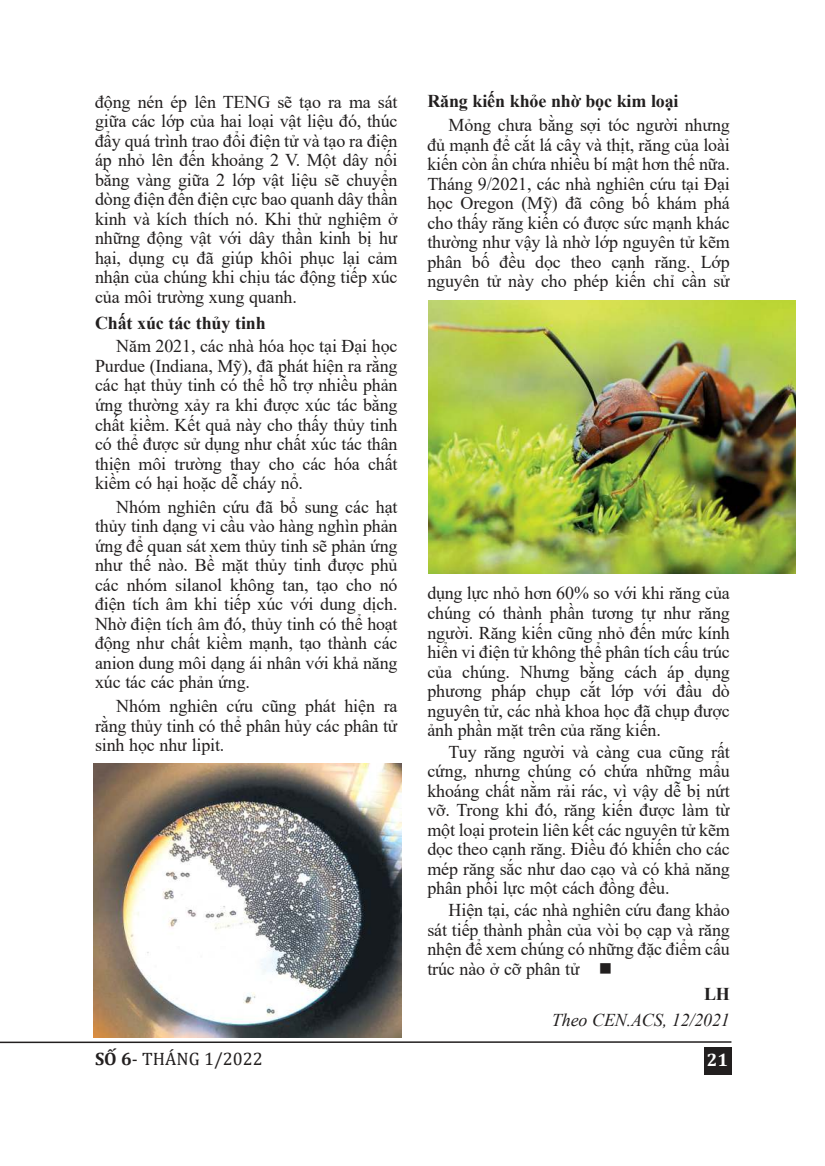
<style>
.page{position:relative;width:825px;height:1166px;background:#fff}
.page>*{position:absolute;margin:0;border:0;box-sizing:border-box;transform-origin:0 0}
.t1{font:18px/19.5px "Times New Roman";letter-spacing:-.01em;color:#221f1f;text-align:justify}
.t2{font:700 18px "Times New Roman";letter-spacing:-.01em;color:#221f1f}
.t3{font:italic 18px "Times New Roman";letter-spacing:-.01em;color:#221f1f}
.t4{font:18px "Cambria";color:#221f1f}
.t5{font:700 18px "Cambria";color:#fff}
.s1{font-weight:700}
</style>
<div class="page">
<img style="left:94px;top:763px;width:308px;height:273px">
<img style="left:428px;top:300px;width:367px;height:274px">
<div style="left:704px;top:1046px;width:27px;height:28px;background:#221f1f"></div>
<svg style="left:0;top:1041px;width:732px;height:2px"></svg>
<p class="t1" style="left:95px;top:91px;width:304px">động nén ép lên TENG sẽ tạo ra ma sát giữa các lớp của hai loại vật liệu đó, thúc đẩy quá trình trao đổi điện tử và tạo ra điện áp nhỏ lên đến khoảng 2 V. Một dây nối bằng vàng giữa 2 lớp vật liệu sẽ chuyển dòng điện đến điện cực bao quanh dây thần kinh và kích thích nó. Khi thử nghiệm ở những động vật với dây thần kinh bị hư hại, dụng cụ đã giúp khôi phục lại cảm nhận của chúng khi chịu tác động tiếp xúc của môi trường xung quanh.</p>
<p class="t2" style="left:95px;top:316px;width:172px">Chất xúc tác thủy tinh</p>
<p class="t1" style="left:95px;top:338px;width:304px;text-indent:21px">Năm 2021, các nhà hóa học tại Đại học Purdue (Indiana, Mỹ), đã phát hiện ra rằng các hạt thủy tinh có thể hỗ trợ nhiều phản ứng thường xảy ra khi được xúc tác bằng chất kiềm. Kết quả này cho thấy thủy tinh có thể được sử dụng như chất xúc tác thân thiện môi trường thay cho các hóa chất kiềm có hại hoặc dễ cháy nổ.</p>
<p class="t1" style="left:95px;top:498px;width:304px;text-indent:21px">Nhóm nghiên cứu đã bổ sung các hạt thủy tinh dạng vi cầu vào hàng nghìn phản ứng để quan sát xem thủy tinh sẽ phản ứng như thế nào. Bề mặt thủy tinh được phủ các nhóm silanol không tan, tạo cho nó điện tích âm khi tiếp xúc với dung dịch.<br>Nhờ điện tích âm đó, thủy tinh có thể hoạt động như chất kiềm mạnh, tạo thành các anion dung môi dạng ái nhân với khả năng xúc tác các phản ứng.</p>
<p class="t1" style="left:95px;top:698px;width:304px;text-indent:21px">Nhóm nghiên cứu cũng phát hiện ra rằng thủy tinh có thể phân hủy các phân tử sinh học như lipit.</p>
<p class="t2" style="left:427px;top:95px;width:253px">Răng kiến khỏe nhờ bọc kim loại</p>
<p class="t1" style="left:427px;top:117px;width:304px;text-indent:21px">Mỏng chưa bằng sợi tóc người nhưng đủ mạnh để cắt lá cây và thịt, răng của loài kiến còn ẩn chứa nhiều bí mật hơn thế nữa.<br>Tháng 9/2021, các nhà nghiên cứu tại Đại học Oregon (Mỹ) đã công bố khám phá cho thấy răng kiến có được sức mạnh khác thường như vậy là nhờ lớp nguyên tử kẽm phân bố đều dọc theo cạnh răng. Lớp nguyên tử này cho phép kiến chỉ cần sử</p>
<p class="t1" style="left:427px;top:585px;width:304px">dụng lực nhỏ hơn 60% so với khi răng của chúng có thành phần tương tự như răng người. Răng kiến cũng nhỏ đến mức kính hiển vi điện tử không thể phân tích cấu trúc của chúng. Nhưng bằng cách áp dụng phương pháp chụp cắt lớp với đầu dò nguyên tử, các nhà khoa học đã chụp được ảnh phần mặt trên của răng kiến.</p>
<p class="t1" style="left:427px;top:743px;width:304px;text-indent:21px">Tuy răng người và càng cua cũng rất cứng, nhưng chúng có chứa những mẩu khoáng chất nằm rải rác, vì vậy dễ bị nứt vỡ. Trong khi đó, răng kiến được làm từ một loại protein liên kết các nguyên tử kẽm dọc theo cạnh răng. Điều đó khiến cho các mép răng sắc như dao cạo và có khả năng phân phối lực một cách đồng đều.</p>
<p class="t1" style="left:427px;top:901px;width:304px;text-indent:21px">Hiện tại, các nhà nghiên cứu đang khảo sát tiếp thành phần của vòi bọ cạp và răng nhện để xem chúng có những đặc điểm cấu trúc nào ở cỡ phân tử ■</p>
<p class="t2" style="left:704px;top:987px;width:27px">LH</p>
<p class="t3" style="left:552px;top:1013px;width:179px">Theo CEN.ACS, 12/2021</p>
<p class="t4" style="left:95px;top:1048px;width:169px"><span class="s1">SỐ 6</span>‐ THÁNG 1/2022</p>
<p class="t5" style="left:707px;top:1048px;width:23px">21</p>
</div>
